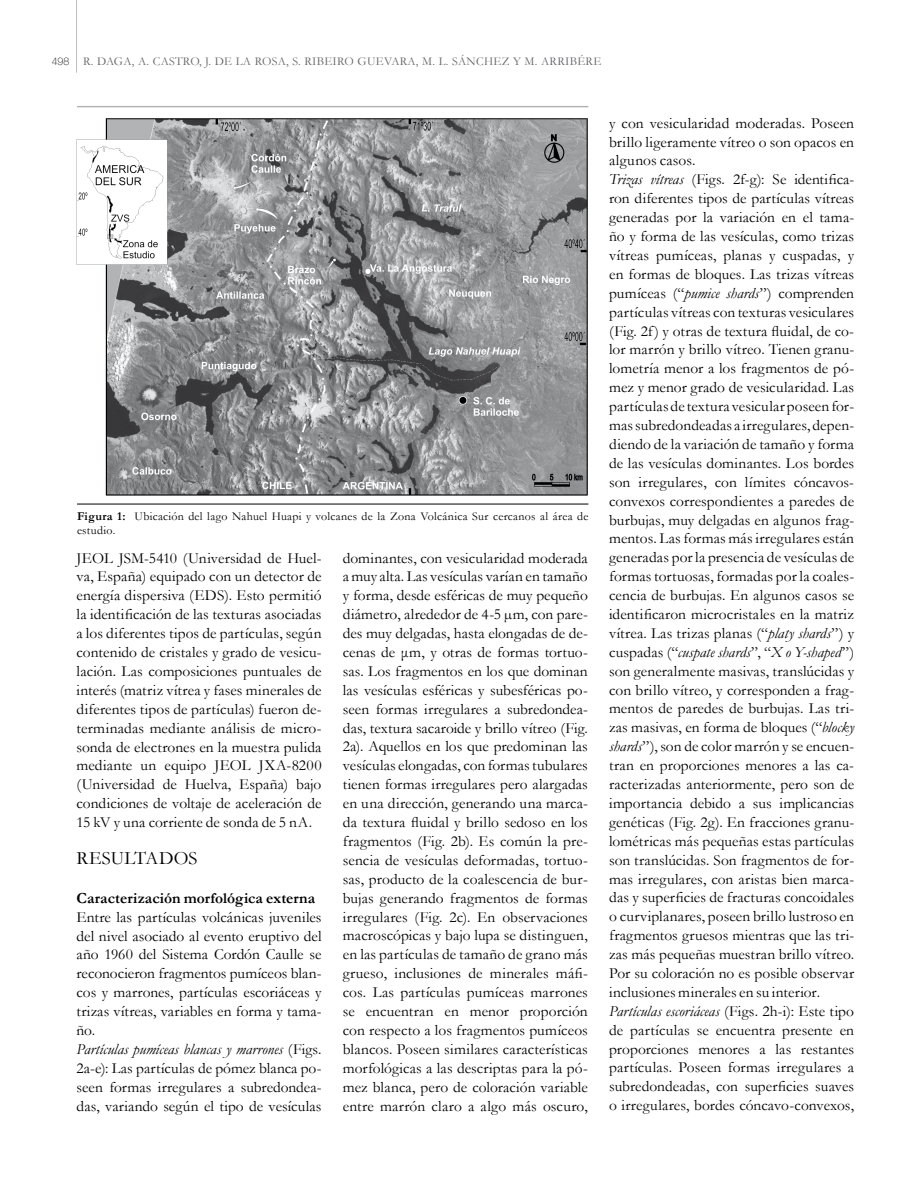
<style>
.page{position:relative;width:918px;height:1188px;background:#fff}
.page>*{position:absolute;margin:0;border:0;box-sizing:border-box;transform-origin:0 0}
.t1{font:18.9px "Garamond";color:#000}
.t2{font:15.45px/18.9px "Garamond";letter-spacing:.005em;color:#000;text-align:justify}
.t3{font:700 15.45px "Garamond";letter-spacing:.005em;color:#000}
.t4{font:12px/14.4px "Garamond";letter-spacing:.02em;color:#000}
.t5{font:12px "Garamond";letter-spacing:.025em;color:#646567}
.s1{font-family:"Helvetica Neue";font-weight:100;font-size:10.5px;color:#000}
.s2{font-weight:700}
.s3{font-style:italic}
</style>
<div class="page">
<hr style="left:76px;top:0;width:1px;height:73px;background:#bbbdbe">
<img style="left:76px;top:118px;width:512px;height:378px">
<hr style="left:77px;top:504px;width:511px;height:1px;background:#000">
<hr style="left:77px;top:106px;width:511px;height:1px;background:#000">
<p class="t5" style="left:52px;top:53px;width:551px"><span class="s1">498</span> R. DAGA, A. CASTRO, J. DE LA ROSA, S. RIBEIRO GUEVARA, M. L. SÁNCHEZ y M. ARRIBÉRE</p>
<p class="t4" style="left:77px;top:508px;width:513px"><span class="s2">Figura 1:</span> Ubicación del lago Nahuel Huapi y volcanes de la Zona Volcánica Sur cercanos al área de estudio.</p>
<p class="t2" style="left:77px;top:548px;width:247px">JEOL JSM-5410 (Universidad de Huel&shy;va, España) equipado con un detector de energía dispersiva (EDS). Esto permitió la identificación de las texturas asociadas a los diferentes tipos de partículas, según contenido de cristales y grado de vesicu&shy;lación. Las composiciones puntuales de interés (matriz vítrea y fases minerales de diferentes tipos de partículas) fueron de&shy;terminadas mediante análisis de micro&shy;sonda de electrones en la muestra pulida mediante un equipo JEOL JXA-8200 (Universidad de Huelva, España) bajo condiciones de voltaje de aceleración de 15 kV y una corriente de sonda de 5 nA.</p>
<p class="t1" style="left:77px;top:845px;width:122px">RESULTADOS</p>
<p class="t3" style="left:77px;top:887px;width:240px">Caracterización morfológica externa</p>
<p class="t2" style="left:77px;top:907px;width:247px;text-align:left">Entre las partículas volcánicas juveniles del nivel asociado al evento eruptivo del año 1960 del Sistema Cordón Caulle se reconocieron fragmentos pumíceos blan&shy;cos y marrones, partículas escoriáceas y trizas vítreas, variables en forma y tama&shy;ño.<br><span class="s3">Partículas pumíceas blancas y marrones</span> (Figs.<br>2a-e): Las partículas de pómez blanca po&shy;seen formas irregulares a subredondea&shy;das, variando según el tipo de vesículas</p>
<p class="t2" style="left:343px;top:548px;width:247px">dominantes, con vesicularidad moderada a muy alta. Las vesículas varían en tamaño y forma, desde esféricas de muy pequeño diámetro, alrededor de 4-5 µm, con pare&shy;des muy delgadas, hasta elongadas de de&shy;cenas de μm, y otras de formas tortuo&shy;sas. Los fragmentos en los que dominan las vesículas esféricas y subesféricas po&shy;seen formas irregulares a subredondea&shy;das, textura sacaroide y brillo vítreo (Fig.<br>2a). Aquellos en los que predominan las vesículas elongadas, con formas tubulares tienen formas irregulares pero alargadas en una dirección, generando una marca&shy;da textura fluidal y brillo sedoso en los fragmentos (Fig. 2b). Es común la pre&shy;sencia de vesículas deformadas, tortuo&shy;sas, producto de la coalescencia de bur&shy;bujas generando fragmentos de formas irregulares (Fig. 2c). En observaciones macroscópicas y bajo lupa se distinguen, en las partículas de tamaño de grano más grueso, inclusiones de minerales máfi&shy;cos. Las partículas pumíceas marrones se encuentran en menor proporción con respecto a los fragmentos pumíceos blancos. Poseen similares características morfológicas a las descriptas para la pó&shy;mez blanca, pero de coloración variable entre marrón claro a algo más oscuro,</p>
<p class="t2" style="left:609px;top:113px;width:247px;text-align:left">y con vesicularidad moderadas. Poseen brillo ligeramente vítreo o son opacos en algunos casos.<br><span class="s3">Trizas vítreas</span> (Figs. 2f-g): Se identifica&shy;ron diferentes tipos de partículas vítreas generadas por la variación en el tama&shy;ño y forma de las vesículas, como trizas vítreas pumíceas, planas y cuspadas, y en formas de bloques. Las trizas vítreas pumíceas (“<span class="s3">pumice shards</span>”) comprenden partículas vítreas con texturas vesiculares (Fig. 2f) y otras de textura fluidal, de co&shy;lor marrón y brillo vítreo. Tienen granu&shy;lometría menor a los fragmentos de pó&shy;mez y menor grado de vesicularidad. Las partículas de textura vesicular poseen for&shy;mas subredondeadas a irregulares, depen&shy;diendo de la variación de tamaño y forma de las vesículas dominantes. Los bordes son irregulares, con límites cóncavos&shy;convexos correspondientes a paredes de burbujas, muy delgadas en algunos frag&shy;mentos. Las formas más irregulares están generadas por la presencia de vesículas de formas tortuosas, formadas por la coales&shy;cencia de burbujas. En algunos casos se identificaron microcristales en la matriz vítrea. Las trizas planas (“<span class="s3">platy shards</span>”) y cuspadas (“<span class="s3">cuspate shards</span>”, “<span class="s3">X o Y-shaped</span>”) son generalmente masivas, translúcidas y con brillo vítreo, y corresponden a frag&shy;mentos de paredes de burbujas. Las tri&shy;zas masivas, en forma de bloques (“<span class="s3">blocky shards</span>”), son de color marrón y se encuen&shy;tran en proporciones menores a las ca&shy;racterizadas anteriormente, pero son de importancia debido a sus implicancias genéticas (Fig. 2g). En fracciones granu&shy;lométricas más pequeñas estas partículas son translúcidas. Son fragmentos de for&shy;mas irregulares, con aristas bien marca&shy;das y superficies de fracturas concoidales o curviplanares, poseen brillo lustroso en fragmentos gruesos mientras que las tri&shy;zas más pequeñas muestran brillo vítreo.<br>Por su coloración no es posible observar inclusiones minerales en su interior.<br><span class="s3">Partículas escoriáceas</span> (Figs. 2h-i): Este tipo de partículas se encuentra presente en proporciones menores a las restantes partículas. Poseen formas irregulares a subredondeadas, con superficies suaves o irregulares, bordes cóncavo-convexos,</p>
</div>
